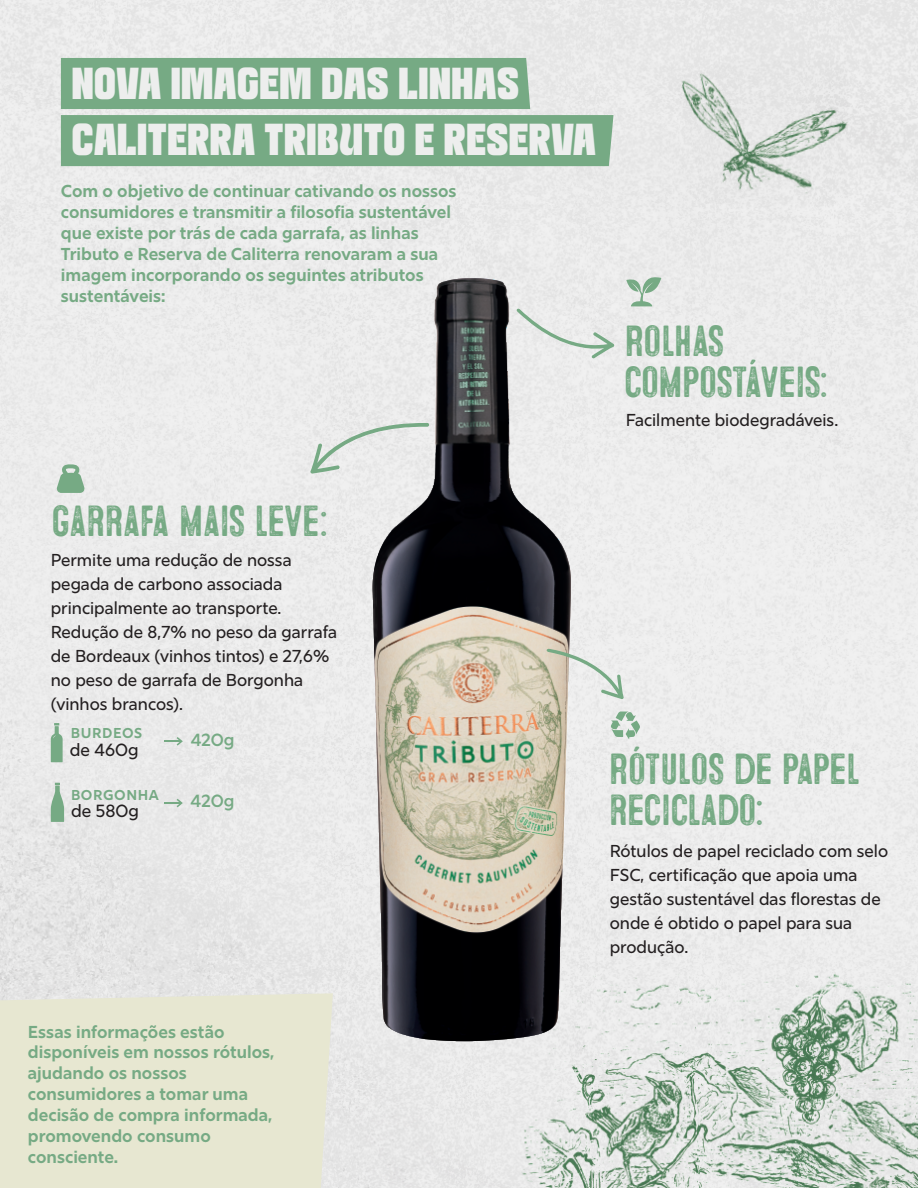
<style>
.page{position:relative;width:918px;height:1188px;background:#ebebeb}
.page>*{position:absolute;margin:0;border:0;box-sizing:border-box;transform-origin:0 0}
.t1{font:43.5px/40.8px "Microbrew Soft Four";letter-spacing:-.04em;color:#76aa84}
.t2{font:31.35px/56.1px "TANKULTURE DISPLAY";letter-spacing:.04em;color:#edeeed}
.t3{font:500 17.55px "Rig Sans";color:#231f20}
.t4{font:600 17.55px "Rig Sans";color:#76aa84}
.t5{font:700 17.25px/21px "Rig Sans";color:#76aa84}
.t6{font:500 17.25px/24px "Rig Sans";color:#231f20}
.t7{font:700 14.25px "Rig Sans";letter-spacing:.04em;color:#76aa84}
</style>
<div class="page">
<img style="left:499px;top:887px;width:419px;height:301px">
<div style="left:61px;top:58px;width:469px;height:51px;background:#76aa84"></div>
<div style="left:61px;top:115px;width:552px;height:51px;background:#76aa84"></div>
<img style="left:346px;top:263px;width:250px;height:792px">
<svg style="left:626px;top:276px;width:35px;height:30px"></svg>
<svg style="left:57px;top:464px;width:28px;height:29px"></svg>
<svg style="left:611px;top:711px;width:29px;height:28px"></svg>
<svg style="left:517px;top:308px;width:97px;height:50px"></svg>
<svg style="left:546px;top:649px;width:78px;height:50px"></svg>
<svg style="left:310px;top:423px;width:119px;height:51px"></svg>
<img style="left:677px;top:62px;width:170px;height:141px">
<div style="left:0;top:993px;width:333px;height:195px;background:#e7e7d1"></div>
<svg style="left:51px;top:723px;width:12px;height:39px"></svg>
<svg style="left:165px;top:737px;width:18px;height:9px"></svg>
<svg style="left:165px;top:799px;width:18px;height:8px"></svg>
<svg style="left:51px;top:783px;width:13px;height:39px"></svg>
<h2 class="t2" style="left:72px;top:55px;width:525px">NOVA IMAGEM DAS LINHAS<br>CALITERRA TRIBUTO E RESERVA</h2>
<p class="t5" style="left:61px;top:181px;width:397px">Com o objetivo de continuar cativando os nossos consumidores e transmitir a filosofia sustentável que existe por trás de cada garrafa, as linhas Tributo e Reserva de Caliterra renovaram a sua imagem incorporando os seguintes atributos sustentáveis:</p>
<h1 class="t1" style="left:624px;top:322px;width:207px">ROLHAS<br>COMPOSTÁVEIS:</h1>
<p class="t6" style="left:626px;top:408px;width:214px">Facilmente biodegradáveis.</p>
<h1 class="t1" style="left:51px;top:502px;width:280px">GARRAFA MAIS LEVE:</h1>
<p class="t6" style="left:51px;top:548px;width:288px">Permite uma redução de nossa pegada de carbono associada principalmente ao transporte.<br>Redução de 8,7% no peso da garrafa de Bordeaux (vinhos tintos) e 27,6% no peso de garrafa de Borgonha (vinhos brancos).</p>
<p class="t7" style="left:71px;top:725px;width:73px">BURDEOS</p>
<p class="t3" style="left:70px;top:739px;width:70px">de 460g</p>
<p class="t7" style="left:71px;top:786px;width:89px">BORGONHA</p>
<p class="t3" style="left:71px;top:801px;width:69px">de 580g</p>
<p class="t4" style="left:191px;top:729px;width:46px">420g</p>
<p class="t4" style="left:191px;top:791px;width:46px">420g</p>
<p class="t5" style="left:28px;top:1021px;width:248px">Essas informações estão disponíveis em nossos rótulos, ajudando os nossos consumidores a tomar uma decisão de compra informada, promovendo consumo consciente.</p>
<h1 class="t1" style="left:608px;top:750px;width:253px">RÓTULOS DE PAPEL<br>RECICLADO:</h1>
<p class="t6" style="left:610px;top:839px;width:280px">Rótulos de papel reciclado com selo<br>FSC, certificação que apoia uma gestão sustentável das florestas de onde é obtido o papel para sua produção.</p>
</div>
